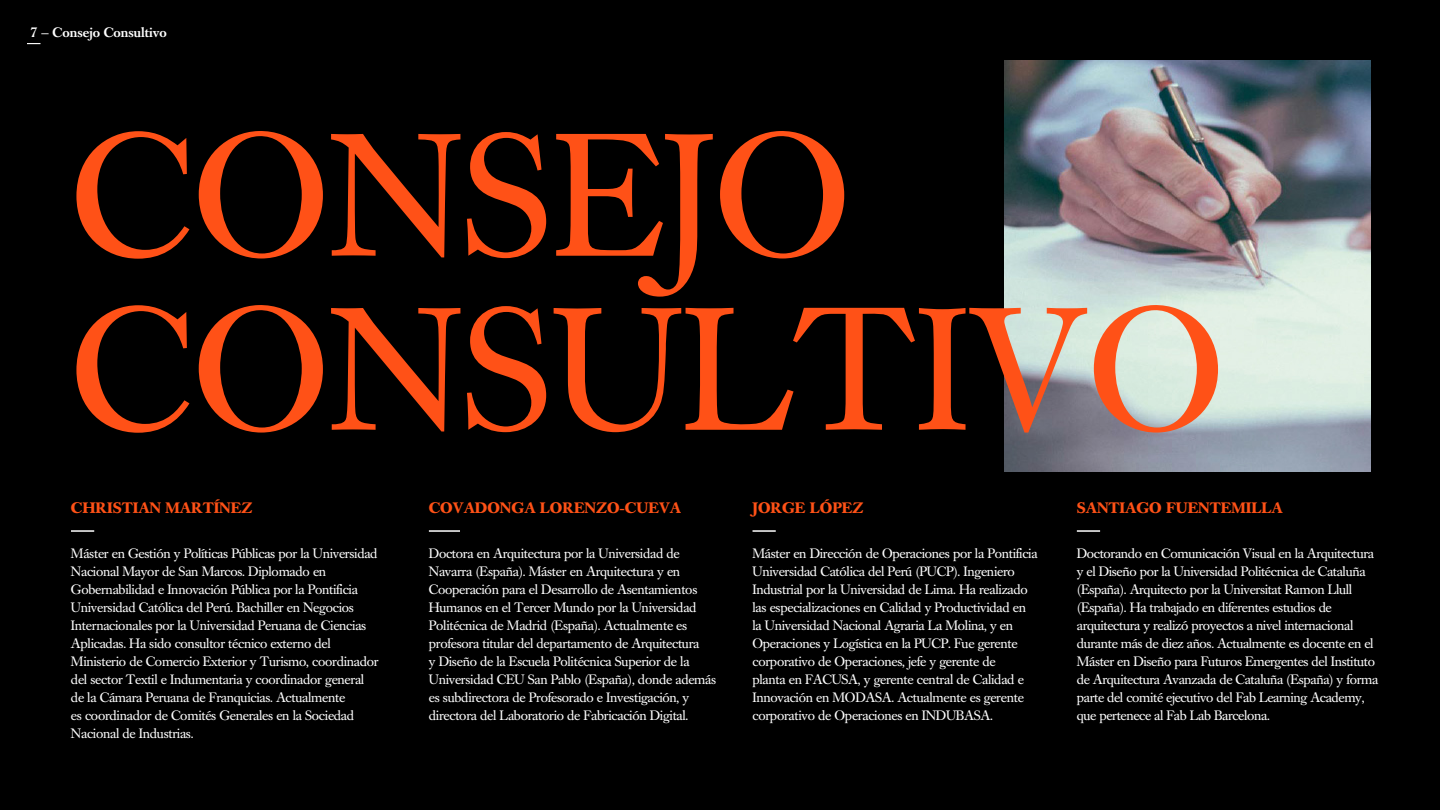
<style>
.page{position:relative;width:1440px;height:810px;background:#000}
.page>*{position:absolute;margin:0;border:0;box-sizing:border-box;transform-origin:0 0}
.t1{font:172.5px/174.1px "Caslon Book BE";color:#ff5117}
.t2{font:700 15px "Caslon Book BE";color:#ff5217}
.t3{font:13.5px/18px "Caslon Book BE";letter-spacing:-.02em;color:#fff}
.t4{font:500 13.5px "Caslon Book BE";color:#fff}
</style>
<div class="page">
<svg style="left:27px;top:43px;width:13px;height:1px"></svg>
<img style="left:1005px;top:61px;width:366px;height:410px">
<hr style="left:1077px;top:530px;width:23px;height:2px;background:#fff">
<hr style="left:429px;top:530px;width:31px;height:2px;background:#fff">
<hr style="left:753px;top:530px;width:23px;height:2px;background:#fff">
<hr style="left:71px;top:530px;width:23px;height:2px;background:#fff">
<p class="t4" style="left:31px;top:25px;width:138px">7 — Consejo Consultivo</p>
<h1 class="t1" style="left:71px;top:114px;width:1155px">CONSEJO<br>CONSULTIVO</h1>
<p class="t2" style="left:71px;top:499px;width:183px">CHRISTIAN MARTÍNEZ</p>
<p class="t3" style="left:71px;top:545px;width:309px">Máster en Gestión y Políticas Públicas por la Universidad Nacional Mayor de San Marcos. Diplomado en Gobernabilidad e Innovación Pública por la Pontificia Universidad Católica del Perú. Bachiller en Negocios Internacionales por la Universidad Peruana de Ciencias Aplicadas. Ha sido consultor técnico externo del Ministerio de Comercio Exterior y Turismo, coordinador del sector Textil e Indumentaria y coordinador general de la Cámara Peruana de Franquicias. Actualmente<br>es coordinador de Comités Generales en la Sociedad Nacional de Industrias.</p>
<p class="t2" style="left:429px;top:499px;width:254px">COVADONGA LORENZO-CUEVA</p>
<p class="t3" style="left:429px;top:545px;width:289px">Doctora en Arquitectura por la Universidad de Navarra (España). Máster en Arquitectura y en Cooperación para el Desarrollo de Asentamientos Humanos en el Tercer Mundo por la Universidad Politécnica de Madrid (España). Actualmente es profesora titular del departamento de Arquitectura<br>y Diseño de la Escuela Politécnica Superior de la Universidad CEU San Pablo (España), donde además es subdirectora de Profesorado e Investigación, y directora del Laboratorio de Fabricación Digital.</p>
<p class="t2" style="left:752px;top:499px;width:112px">JORGE LÓPEZ</p>
<p class="t3" style="left:753px;top:545px;width:287px">Máster en Dirección de Operaciones por la Pontificia Universidad Católica del Perú (PUCP). Ingeniero Industrial por la Universidad de Lima. Ha realizado las especializaciones en Calidad y Productividad en la Universidad Nacional Agraria La Molina, y en Operaciones y Logística en la PUCP. Fue gerente corporativo de Operaciones, jefe y gerente de<br>planta en FACUSA, y gerente central de Calidad e Innovación en MODASA. Actualmente es gerente corporativo de Operaciones en INDUBASA.</p>
<p class="t2" style="left:1077px;top:499px;width:207px">SANTIAGO FUENTEMILLA</p>
<p class="t3" style="left:1077px;top:545px;width:303px">Doctorando en Comunicación Visual en la Arquitectura y el Diseño por la Universidad Politécnica de Cataluña (España). Arquitecto por la Universitat Ramon Llull (España). Ha trabajado en diferentes estudios de arquitectura y realizó proyectos a nivel internacional durante más de diez años. Actualmente es docente en el Máster en Diseño para Futuros Emergentes del Instituto de Arquitectura Avanzada de Cataluña (España) y forma parte del comité ejecutivo del Fab Learning Academy, que pertenece al Fab Lab Barcelona.</p>
</div>
